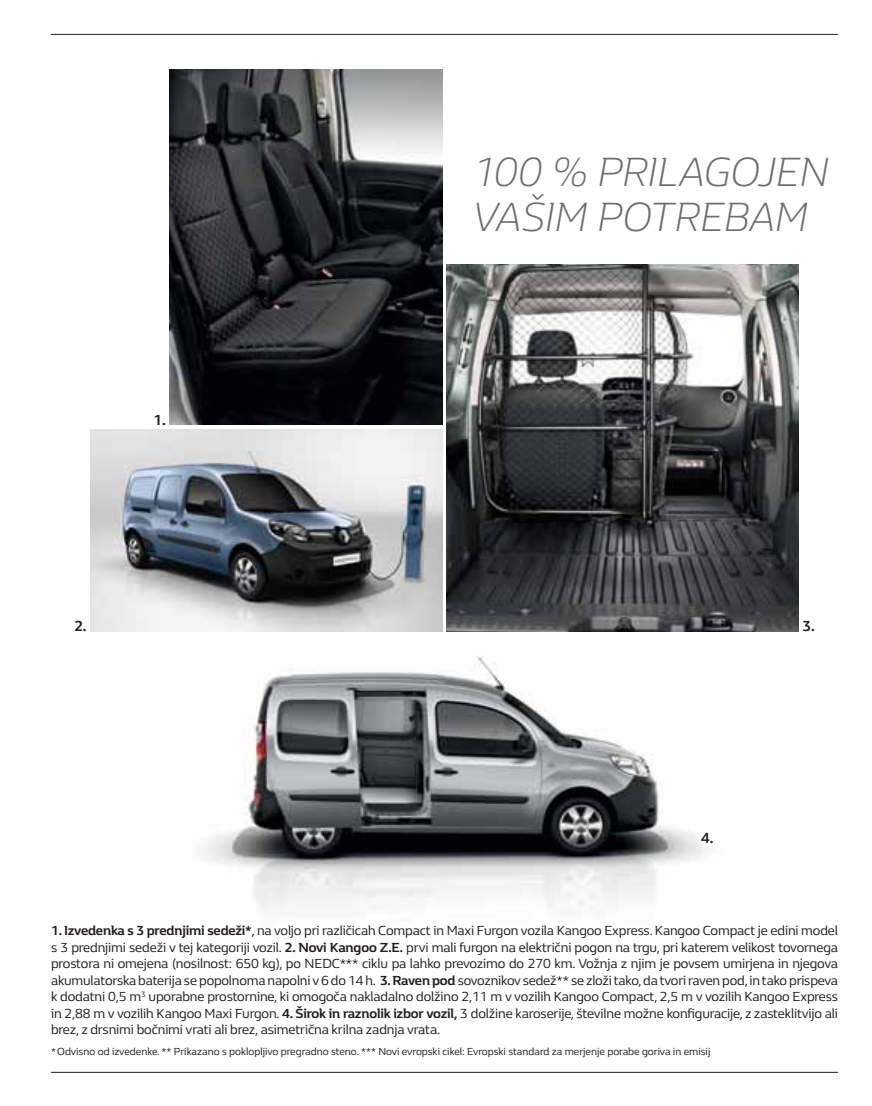
<style>
.page{position:relative;width:872px;height:1106px;background:#fff}
.page>*{position:absolute;margin:0;border:0;box-sizing:border-box;transform-origin:0 0}
.t1{font:italic 300 42px/45px "Renault Life";letter-spacing:-.015em;color:#6d6e70}
.t2{font:700 15px "Renault Life";color:#231f20}
.t3{font:13.5px/16.5px "Renault Life";letter-spacing:-.01em;color:#231f20;text-align:justify}
.t4{font:10.5px "Renault Life";color:#231f20}
.s1{font-weight:700}
</style>
<div class="page">
<hr style="left:51px;top:34px;width:787px;height:1px;background:#231f20">
<hr style="left:51px;top:1071px;width:787px;height:1px;background:#231f20">
<img style="left:201px;top:656px;width:508px;height:254px">
<img style="left:170px;top:69px;width:272px;height:356px">
<img style="left:90px;top:429px;width:352px;height:202px">
<img style="left:446px;top:265px;width:352px;height:366px">
<p class="t2" style="left:154px;top:414px;width:14px">1.</p>
<p class="t2" style="left:74px;top:620px;width:14px">2.</p>
<h1 class="t1" style="left:472px;top:153px;width:358px">100 % PRILAGOJEN<br>VAŠIM POTREBAM</h1>
<p class="t2" style="left:701px;top:832px;width:14px">4.</p>
<p class="t2" style="left:802px;top:620px;width:14px">3.</p>
<p class="t3" style="left:51px;top:924px;width:788px"><span class="s1">1. Izvedenka s 3 prednjimi sedeži*</span>, na voljo pri različicah Compact in Maxi Furgon vozila Kangoo Express. Kangoo Compact je edini model s 3 prednjimi sedeži v tej kategoriji vozil. <span class="s1">2. Novi Kangoo Z.E.</span> prvi mali furgon na električni pogon na trgu, pri katerem velikost tovornega prostora ni omejena (nosilnost: 650 kg), po NEDC*** ciklu pa lahko prevozimo do 270 km. Vožnja z njim je povsem umirjena in njegova akumulatorska baterija se popolnoma napolni v 6 do 14 h. <span class="s1">3. Raven pod</span> sovoznikov sedež** se zloži tako, da tvori raven pod, in tako prispeva k dodatni 0,5 m<sup>3</sup> uporabne prostornine, ki omogoča nakladalno dolžino 2,11 m v vozilih Kangoo Compact, 2,5 m v vozilih Kangoo Express in 2,88 m v vozilih Kangoo Maxi Furgon. <span class="s1">4. Širok in raznolik izbor vozil,</span> 3 dolžine karoserije, številne možne konfiguracije, z zasteklitvijo ali brez, z drsnimi bočnimi vrati ali brez, asimetrična krilna zadnja vrata.</p>
<p class="t4" style="left:51px;top:1047px;width:661px">* Odvisno od izvedenke. ** Prikazano s poklopljivo pregradno steno. *** Novi evropski cikel: Evropski standard za merjenje porabe goriva in emisij</p>
</div>
